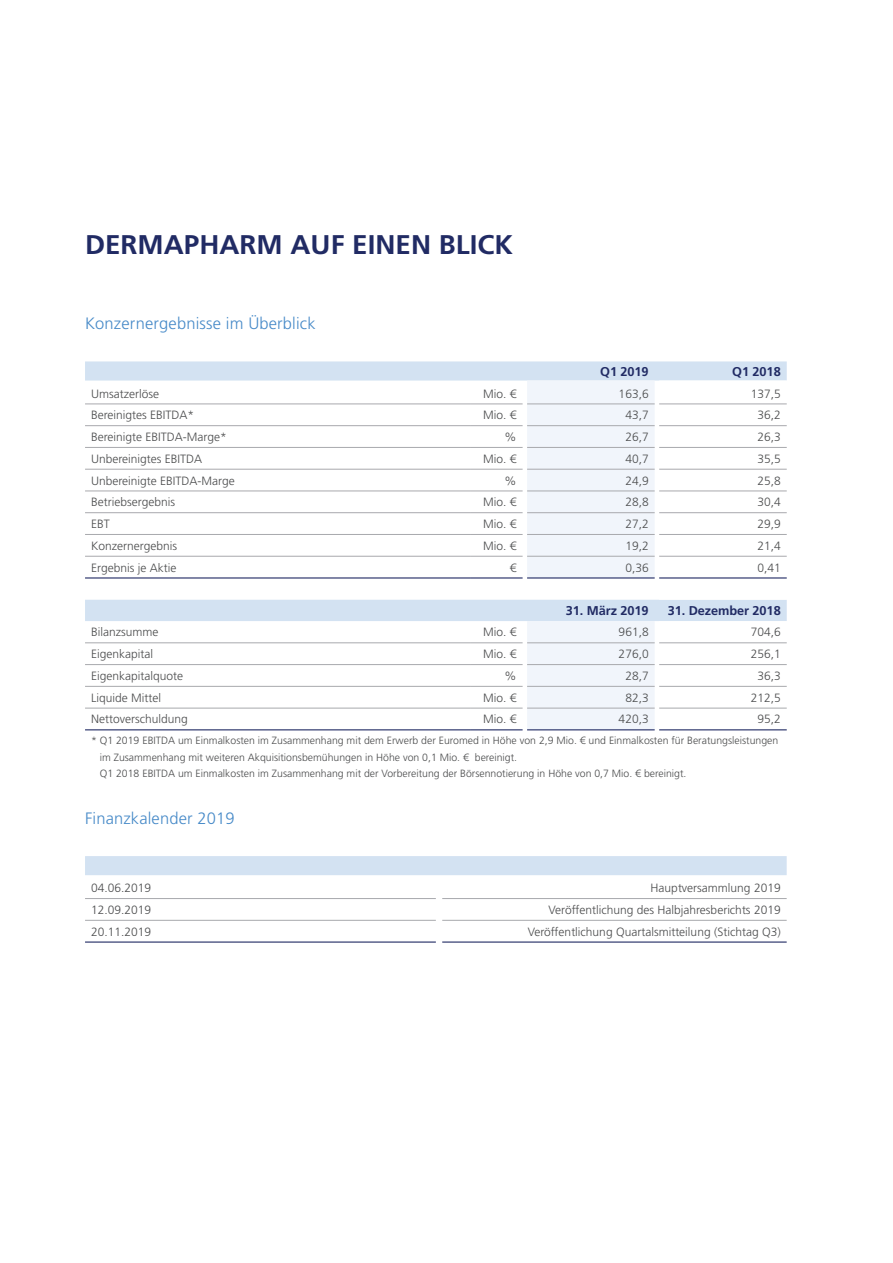
<style>
.page{position:relative;width:893px;height:1263px;background:#fff}
.page>*{position:absolute;margin:0;border:0;box-sizing:border-box;transform-origin:0 0}
.Überschrift_1{font:700 27px "Frutiger LT Std";color:#212b64}
.Überschrift_2{font:300 16.5px "Frutiger LT Std";letter-spacing:.01em;color:#478ac8}
.Fließtext{font:700 12.75px "Frutiger LT Std";letter-spacing:-.005em;color:#212b64}
.Tabelle_Text_2{font:300 12px "Frutiger LT Std";color:#4b4c4d}
.Tabelle_Text{font:300 12px "Frutiger LT Std";color:#4b4c4d}
.Tabelle_Text-2{font:300 10.5px/16.5px "Frutiger LT Std";color:#4b4c4d}
</style>
<div class="page">
<svg style="left:85px;top:361px;width:702px;height:260px"></svg>
<svg style="left:527px;top:380px;width:260px;height:349px"></svg>
<hr style="left:85px;top:404px;width:386px;height:1px;background:#a8a9ad">
<hr style="left:85px;top:425px;width:386px;height:1px;background:#a8a9ad">
<hr style="left:85px;top:447px;width:386px;height:1px;background:#a8a9ad">
<hr style="left:85px;top:469px;width:386px;height:1px;background:#a8a9ad">
<hr style="left:85px;top:491px;width:386px;height:1px;background:#a8a9ad">
<hr style="left:85px;top:512px;width:386px;height:1px;background:#a8a9ad">
<hr style="left:85px;top:534px;width:386px;height:1px;background:#a8a9ad">
<hr style="left:85px;top:556px;width:386px;height:1px;background:#a8a9ad">
<hr style="left:471px;top:404px;width:52px;height:1px;background:#a8a9ad">
<hr style="left:471px;top:425px;width:52px;height:1px;background:#a8a9ad">
<hr style="left:471px;top:447px;width:52px;height:1px;background:#a8a9ad">
<hr style="left:471px;top:469px;width:52px;height:1px;background:#a8a9ad">
<hr style="left:471px;top:491px;width:52px;height:1px;background:#a8a9ad">
<hr style="left:471px;top:512px;width:52px;height:1px;background:#a8a9ad">
<hr style="left:471px;top:534px;width:52px;height:1px;background:#a8a9ad">
<hr style="left:471px;top:556px;width:52px;height:1px;background:#a8a9ad">
<hr style="left:85px;top:642px;width:386px;height:1px;background:#a8a9ad">
<hr style="left:85px;top:664px;width:386px;height:1px;background:#a8a9ad">
<hr style="left:85px;top:686px;width:386px;height:1px;background:#a8a9ad">
<hr style="left:85px;top:708px;width:386px;height:1px;background:#a8a9ad">
<hr style="left:471px;top:642px;width:52px;height:1px;background:#a8a9ad">
<hr style="left:471px;top:664px;width:52px;height:1px;background:#a8a9ad">
<hr style="left:471px;top:686px;width:52px;height:1px;background:#a8a9ad">
<hr style="left:471px;top:708px;width:52px;height:1px;background:#a8a9ad">
<hr style="left:527px;top:404px;width:128px;height:1px;background:#a8a9ad">
<hr style="left:659px;top:404px;width:128px;height:1px;background:#a8a9ad">
<hr style="left:527px;top:491px;width:128px;height:1px;background:#a8a9ad">
<hr style="left:659px;top:491px;width:128px;height:1px;background:#a8a9ad">
<hr style="left:527px;top:512px;width:128px;height:1px;background:#a8a9ad">
<hr style="left:659px;top:512px;width:128px;height:1px;background:#a8a9ad">
<hr style="left:527px;top:534px;width:128px;height:1px;background:#a8a9ad">
<hr style="left:659px;top:534px;width:128px;height:1px;background:#a8a9ad">
<hr style="left:527px;top:556px;width:128px;height:1px;background:#a8a9ad">
<hr style="left:659px;top:556px;width:128px;height:1px;background:#a8a9ad">
<hr style="left:527px;top:425px;width:128px;height:1px;background:#a8a9ad">
<hr style="left:659px;top:425px;width:128px;height:1px;background:#a8a9ad">
<hr style="left:527px;top:447px;width:128px;height:1px;background:#a8a9ad">
<hr style="left:659px;top:447px;width:128px;height:1px;background:#a8a9ad">
<hr style="left:527px;top:469px;width:128px;height:1px;background:#a8a9ad">
<hr style="left:659px;top:469px;width:128px;height:1px;background:#a8a9ad">
<hr style="left:527px;top:642px;width:128px;height:1px;background:#a8a9ad">
<hr style="left:659px;top:642px;width:128px;height:1px;background:#a8a9ad">
<hr style="left:527px;top:664px;width:128px;height:1px;background:#a8a9ad">
<hr style="left:659px;top:664px;width:128px;height:1px;background:#a8a9ad">
<hr style="left:527px;top:686px;width:128px;height:1px;background:#a8a9ad">
<hr style="left:659px;top:686px;width:128px;height:1px;background:#a8a9ad">
<hr style="left:527px;top:708px;width:128px;height:1px;background:#a8a9ad">
<hr style="left:659px;top:708px;width:128px;height:1px;background:#a8a9ad">
<hr style="left:85px;top:577px;width:386px;height:1px;background:#212b64">
<hr style="left:471px;top:577px;width:52px;height:1px;background:#212b64">
<hr style="left:527px;top:577px;width:128px;height:1px;background:#212b64">
<hr style="left:659px;top:577px;width:128px;height:1px;background:#212b64">
<hr style="left:85px;top:729px;width:386px;height:1px;background:#212b64">
<hr style="left:471px;top:729px;width:52px;height:1px;background:#212b64">
<hr style="left:527px;top:729px;width:128px;height:1px;background:#212b64">
<hr style="left:659px;top:729px;width:128px;height:1px;background:#212b64">
<div style="left:85px;top:856px;width:702px;height:19px;background:#d3e2f2"></div>
<hr style="left:85px;top:898px;width:351px;height:1px;background:#a8a9ad">
<hr style="left:85px;top:920px;width:351px;height:1px;background:#a8a9ad">
<hr style="left:442px;top:898px;width:345px;height:1px;background:#a8a9ad">
<hr style="left:442px;top:920px;width:345px;height:1px;background:#a8a9ad">
<hr style="left:85px;top:941px;width:351px;height:2px;background:#212b64">
<hr style="left:442px;top:941px;width:345px;height:2px;background:#212b64">
<p class="Überschrift_1" style="left:85px;top:229px;width:429px">DERMAPHARM AUF EINEN BLICK</p>
<p class="Überschrift_2" style="left:85px;top:314px;width:232px">Konzernergebnisse im Überblick</p>
<p class="Fließtext" style="left:600px;top:364px;width:50px">Q1 2019</p>
<p class="Fließtext" style="left:732px;top:364px;width:50px">Q1 2018</p>
<p class="Tabelle_Text" style="left:91px;top:387px;width:69px">Umsatzerlöse</p>
<p class="Tabelle_Text_2" style="left:483px;top:387px;width:35px">Mio. €</p>
<p class="Tabelle_Text_2" style="left:619px;top:387px;width:32px">163,6</p>
<p class="Tabelle_Text_2" style="left:751px;top:387px;width:32px">137,5</p>
<p class="Tabelle_Text" style="left:91px;top:408px;width:105px">Bereinigtes EBITDA*</p>
<p class="Tabelle_Text_2" style="left:483px;top:408px;width:35px">Mio. €</p>
<p class="Tabelle_Text_2" style="left:625px;top:408px;width:25px">43,7</p>
<p class="Tabelle_Text_2" style="left:757px;top:408px;width:25px">36,2</p>
<p class="Tabelle_Text" style="left:91px;top:430px;width:137px">Bereinigte EBITDA-Marge*</p>
<p class="Tabelle_Text_2" style="left:505px;top:430px;width:13px">%</p>
<p class="Tabelle_Text_2" style="left:625px;top:430px;width:25px">26,7</p>
<p class="Tabelle_Text_2" style="left:757px;top:430px;width:25px">26,3</p>
<p class="Tabelle_Text" style="left:91px;top:452px;width:113px">Unbereinigtes EBITDA</p>
<p class="Tabelle_Text_2" style="left:483px;top:452px;width:35px">Mio. €</p>
<p class="Tabelle_Text_2" style="left:625px;top:452px;width:25px">40,7</p>
<p class="Tabelle_Text_2" style="left:757px;top:452px;width:25px">35,5</p>
<p class="Tabelle_Text" style="left:91px;top:474px;width:145px">Unbereinigte EBITDA-Marge</p>
<p class="Tabelle_Text_2" style="left:505px;top:474px;width:13px">%</p>
<p class="Tabelle_Text_2" style="left:625px;top:474px;width:25px">24,9</p>
<p class="Tabelle_Text_2" style="left:757px;top:474px;width:25px">25,8</p>
<p class="Tabelle_Text" style="left:91px;top:495px;width:86px">Betriebsergebnis</p>
<p class="Tabelle_Text_2" style="left:483px;top:495px;width:35px">Mio. €</p>
<p class="Tabelle_Text_2" style="left:625px;top:495px;width:25px">28,8</p>
<p class="Tabelle_Text_2" style="left:757px;top:495px;width:25px">30,4</p>
<p class="Tabelle_Text" style="left:91px;top:517px;width:20px">EBT</p>
<p class="Tabelle_Text_2" style="left:483px;top:517px;width:35px">Mio. €</p>
<p class="Tabelle_Text_2" style="left:625px;top:517px;width:25px">27,2</p>
<p class="Tabelle_Text_2" style="left:757px;top:517px;width:25px">29,9</p>
<p class="Tabelle_Text" style="left:91px;top:539px;width:88px">Konzernergebnis</p>
<p class="Tabelle_Text_2" style="left:483px;top:539px;width:35px">Mio. €</p>
<p class="Tabelle_Text_2" style="left:625px;top:539px;width:25px">19,2</p>
<p class="Tabelle_Text_2" style="left:757px;top:539px;width:25px">21,4</p>
<p class="Tabelle_Text" style="left:91px;top:561px;width:87px">Ergebnis je Aktie</p>
<p class="Tabelle_Text_2" style="left:510px;top:561px;width:8px">€</p>
<p class="Tabelle_Text_2" style="left:625px;top:561px;width:25px">0,36</p>
<p class="Tabelle_Text_2" style="left:757px;top:561px;width:25px">0,41</p>
<p class="Fließtext" style="left:566px;top:603px;width:84px">31. März 2019</p>
<p class="Fließtext" style="left:668px;top:603px;width:115px">31. Dezember 2018</p>
<p class="Tabelle_Text" style="left:91px;top:625px;width:69px">Bilanzsumme</p>
<p class="Tabelle_Text_2" style="left:483px;top:625px;width:35px">Mio. €</p>
<p class="Tabelle_Text_2" style="left:619px;top:625px;width:32px">961,8</p>
<p class="Tabelle_Text_2" style="left:751px;top:625px;width:32px">704,6</p>
<p class="Tabelle_Text" style="left:91px;top:647px;width:64px">Eigenkapital</p>
<p class="Tabelle_Text_2" style="left:483px;top:647px;width:35px">Mio. €</p>
<p class="Tabelle_Text_2" style="left:619px;top:647px;width:32px">276,0</p>
<p class="Tabelle_Text_2" style="left:751px;top:647px;width:32px">256,1</p>
<p class="Tabelle_Text" style="left:91px;top:669px;width:94px">Eigenkapitalquote</p>
<p class="Tabelle_Text_2" style="left:505px;top:669px;width:13px">%</p>
<p class="Tabelle_Text_2" style="left:625px;top:669px;width:25px">28,7</p>
<p class="Tabelle_Text_2" style="left:757px;top:669px;width:25px">36,3</p>
<p class="Tabelle_Text" style="left:91px;top:691px;width:71px">Liquide Mittel</p>
<p class="Tabelle_Text_2" style="left:483px;top:691px;width:35px">Mio. €</p>
<p class="Tabelle_Text_2" style="left:625px;top:691px;width:25px">82,3</p>
<p class="Tabelle_Text_2" style="left:751px;top:691px;width:32px">212,5</p>
<p class="Tabelle_Text" style="left:91px;top:712px;width:98px">Nettoverschuldung</p>
<p class="Tabelle_Text_2" style="left:483px;top:712px;width:35px">Mio. €</p>
<p class="Tabelle_Text_2" style="left:619px;top:712px;width:32px">420,3</p>
<p class="Tabelle_Text_2" style="left:757px;top:712px;width:25px">95,2</p>
<p class="Tabelle_Text-2" style="left:100px;top:732px;width:680px;text-indent:-9px">* Q1 2019 EBITDA um Einmalkosten im Zusammenhang mit dem Erwerb der Euromed in Höhe von 2,9 Mio. € und Einmalkosten für Beratungsleistungen im Zusammenhang mit weiteren Akquisitionsbemühungen in Höhe von 0,1 Mio. € bereinigt.</p>
<p class="Tabelle_Text-2" style="left:100px;top:765px;width:588px">Q1 2018 EBITDA um Einmalkosten im Zusammenhang mit der Vorbereitung der Börsennotierung in Höhe von 0,7 Mio. € bereinigt.</p>
<p class="Überschrift_2" style="left:85px;top:808px;width:151px">Finanzkalender 2019</p>
<p class="Tabelle_Text" style="left:91px;top:881px;width:62px">04.06.2019</p>
<p class="Tabelle_Text_2" style="left:651px;top:881px;width:132px">Hauptversammlung 2019</p>
<p class="Tabelle_Text" style="left:91px;top:903px;width:62px">12.09.2019</p>
<p class="Tabelle_Text_2" style="left:549px;top:903px;width:234px">Veröffentlichung des Halbjahresberichts 2019</p>
<p class="Tabelle_Text" style="left:91px;top:925px;width:62px">20.11.2019</p>
<p class="Tabelle_Text_2" style="left:528px;top:925px;width:254px">Veröffentlichung Quartalsmitteilung (Stichtag Q3)</p>
</div>
